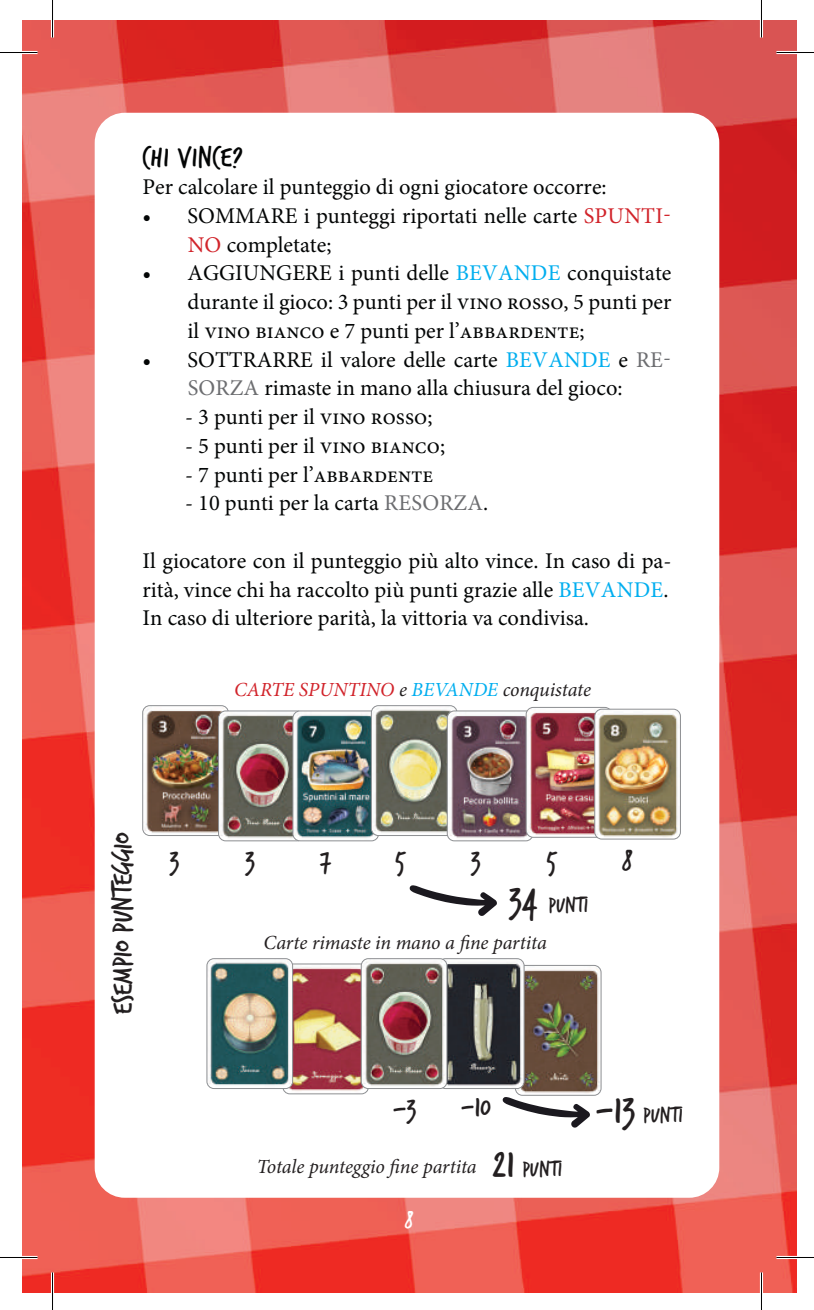
<style>
.page{position:relative;width:814px;height:1310px;background:#fff}
.page>*{position:absolute;margin:0;border:0;box-sizing:border-box;transform-origin:0 0}
.t1{font:30px "Trash Hand";color:#231f20}
.t2{font:30px "Trash Hand";letter-spacing:.02em;color:#030505}
.t3{font:25px "Trash Hand";color:#fff}
.t4{font:22.5px/28.8px "Minion Pro";color:#030505}
.t5{font:22.5px "Trash Hand";color:#231f20}
.t6{font:italic 20px "Minion Pro";color:#231f20}
.t7{font:italic 20px "Minion Pro";color:#d1232a}
.s1{color:#d1232a}
.s2{color:#00aeef}
.s3{color:#6c6d70}
.s4{color:#231f20}
.s5{font-size:40px}
.s6{font-family:"Trash Hand";font-style:normal;font-size:40px}
.s7{font-family:"Trash Hand";font-style:normal;font-size:22.5px}
</style>
<div class="page">
<img style="left:22px;top:21px;width:775px;height:1272px">
<div style="left:95px;top:113px;width:624px;height:1085px;background:#fff;border-radius:30px"></div>
<img style="left:515px;top:965px;width:86px;height:130px">
<div style="left:515px;top:965px;width:86px;height:130px;border:1px solid #8d8f92;border-radius:7px"></div>
<img style="left:283px;top:966px;width:85px;height:128px">
<div style="left:283px;top:964px;width:86px;height:130px;border:1px solid #8d8f92;border-radius:7px"></div>
<img style="left:447px;top:959px;width:77px;height:129px">
<div style="left:438px;top:958px;width:86px;height:130px;border:1px solid #8d8f92;border-radius:7px"></div>
<img style="left:207px;top:959px;width:86px;height:129px">
<div style="left:207px;top:958px;width:86px;height:130px;border:1px solid #8d8f92;border-radius:7px"></div>
<img style="left:361px;top:958px;width:86px;height:130px">
<div style="left:361px;top:958px;width:86px;height:130px;border:1px solid #8d8f92;border-radius:7px"></div>
<img style="left:144px;top:706px;width:84px;height:128px">
<div style="left:142px;top:705px;width:86px;height:131px;border:1px solid #8d8f92;border-radius:7px"></div>
<img style="left:218px;top:711px;width:75px;height:130px">
<div style="left:218px;top:711px;width:86px;height:130px;border:1px solid #8d8f92;border-radius:7px"></div>
<img style="left:293px;top:711px;width:85px;height:130px">
<div style="left:293px;top:711px;width:86px;height:130px;border:1px solid #8d8f92;border-radius:7px"></div>
<img style="left:371px;top:706px;width:86px;height:129px">
<div style="left:371px;top:705px;width:86px;height:131px;border:1px solid #8d8f92;border-radius:7px"></div>
<img style="left:447px;top:711px;width:86px;height:130px">
<div style="left:447px;top:711px;width:86px;height:130px;border:1px solid #8d8f92;border-radius:7px"></div>
<img style="left:526px;top:708px;width:86px;height:129px">
<div style="left:526px;top:707px;width:86px;height:130px;border:1px solid #8d8f92;border-radius:7px"></div>
<img style="left:595px;top:709px;width:85px;height:130px">
<div style="left:594px;top:709px;width:86px;height:130px;border:1px solid #8d8f92;border-radius:7px"></div>
<svg style="left:409px;top:885px;width:88px;height:31px"></svg>
<svg style="left:502px;top:1097px;width:88px;height:31px"></svg>
<hr style="left:0;top:51px;width:38px;height:3px;background:#fff">
<hr style="left:776px;top:51px;width:38px;height:3px;background:#fff">
<hr style="left:0;top:1256px;width:38px;height:3px;background:#fff">
<hr style="left:776px;top:1256px;width:38px;height:3px;background:#fff">
<hr style="left:51px;top:0;width:3px;height:38px;background:#fff">
<hr style="left:51px;top:1272px;width:3px;height:38px;background:#fff">
<hr style="left:760px;top:0;width:3px;height:38px;background:#fff">
<hr style="left:760px;top:1272px;width:3px;height:38px;background:#fff">
<hr style="left:0;top:52px;width:38px;height:1px;background:#000">
<hr style="left:776px;top:52px;width:38px;height:1px;background:#000">
<hr style="left:0;top:1257px;width:38px;height:1px;background:#000">
<hr style="left:776px;top:1257px;width:38px;height:1px;background:#000">
<hr style="left:52px;top:0;width:1px;height:38px;background:#000">
<hr style="left:52px;top:1272px;width:1px;height:38px;background:#000">
<hr style="left:761px;top:0;width:1px;height:38px;background:#000">
<hr style="left:761px;top:1272px;width:1px;height:38px;background:#000">
<h1 class="t2" style="left:142px;top:143px;width:102px">CHI VINCE?</h1>
<p class="t4" style="left:142px;top:173px;width:465px">Per calcolare il punteggio di ogni giocatore occorre:</p>
<p class="t4" style="left:188px;top:201px;width:485px;text-indent:-45px">• SOMMARE i punteggi riportati nelle carte <span class="s1">SPUNTI-<br>NO</span> completate;</p>
<p class="t4" style="left:187px;top:259px;width:485px;text-align:justify;text-indent:-45px">• AGGIUNGERE i punti delle <span class="s2">BEVANDE</span> conquistate durante il gioco: 3 punti per il vino rosso, 5 punti per il vino bianco e 7 punti per l’abbardente;</p>
<p class="t4" style="left:142px;top:345px;width:530px;text-align:center">• SOTTRARRE il valore delle carte <span class="s2">BEVANDE</span> e <span class="s3">RE-<br>SORZA</span> rimaste in mano alla chiusura del gioco:</p>
<p class="t4" style="left:185px;top:403px;width:249px">- 3 punti per il vino rosso;</p>
<p class="t4" style="left:185px;top:431px;width:262px">- 5 punti per il vino bianco;</p>
<p class="t4" style="left:185px;top:460px;width:250px">- 7 punti per l’abbardente</p>
<p class="t4" style="left:185px;top:489px;width:304px">- 10 punti per la carta <span class="s3">RESORZA</span>.</p>
<p class="t4" style="left:143px;top:546px;width:530px">Il giocatore con il punteggio più alto vince. In caso di pa&shy;rità, vince chi ha raccolto più punti grazie alle <span class="s2">BEVANDE</span>.<br>In caso di ulteriore parità, la vittoria va condivisa.</p>
<p class="t7" style="left:234px;top:676px;width:358px">CARTE SPUNTINO <span class="s4">e</span> <span class="s2">BEVANDE</span> <span class="s4">conquistate</span></p>
<h1 class="t1" style="left:108px;top:1014px;width:183px;rotate:-90deg">ESEMPIO PUNTEGGIO</h1>
<h1 class="t1" style="left:169px;top:846px;width:12px">3</h1>
<h1 class="t1" style="left:245px;top:846px;width:12px">3</h1>
<h1 class="t1" style="left:320px;top:846px;width:13px">7</h1>
<h1 class="t1" style="left:395px;top:846px;width:12px">5</h1>
<h1 class="t1" style="left:471px;top:846px;width:12px">3</h1>
<h1 class="t1" style="left:546px;top:846px;width:12px">5</h1>
<h1 class="t1" style="left:622px;top:846px;width:12px">8</h1>
<p class="t5" style="left:509px;top:894px;width:81px"><span class="s5">34</span> PUNTI</p>
<p class="t6" style="left:264px;top:928px;width:285px">Carte rimaste in mano a fine partita</p>
<h1 class="t1" style="left:393px;top:1094px;width:25px">-3</h1>
<h1 class="t1" style="left:461px;top:1092px;width:31px">-10</h1>
<p class="t5" style="left:595px;top:1104px;width:89px"><span class="s5">-13</span> PUNTI</p>
<p class="t6" style="left:257px;top:1153px;width:307px">Totale punteggio fine partita <span class="s6">21</span> <span class="s7">PUNTI</span></p>
<p class="t3" style="left:404px;top:1208px;width:10px">8</p>
</div>
